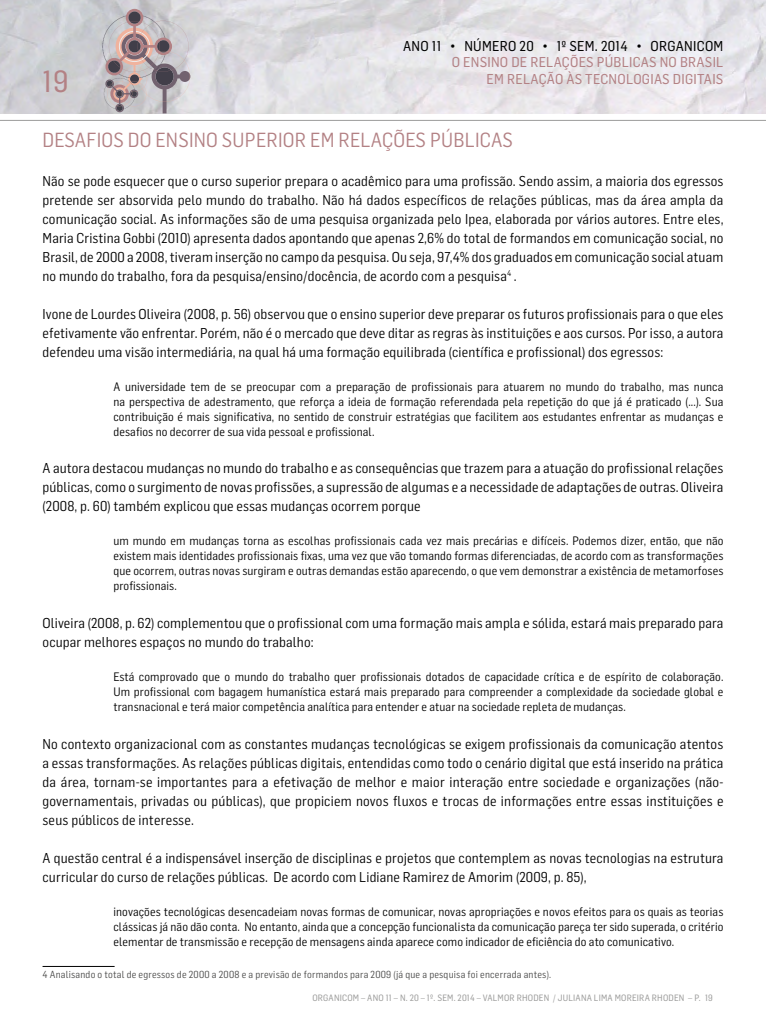
<style>
.page{position:relative;width:766px;height:1021px;background:#fff}
.page>*{position:absolute;margin:0;border:0;box-sizing:border-box;transform-origin:0 0}
.t1{font:30px "Flama Semicondensed Basic";color:#b38184}
.t2{font:20px "Flama Semicondensed";letter-spacing:.01em;color:#b38184}
.t3{font:14px/19px "Flama Semicondensed";letter-spacing:.01em;color:#000;text-align:justify}
.t4{font:14px/16.8px "Flama Semicondensed Basic";letter-spacing:.02em;color:#b38184;text-align:right}
.t5{font:14px "Flama Semicondensed Basic";letter-spacing:.02em;color:#000}
.t6{font:12px/15px "Flama Semicondensed";letter-spacing:.01em;color:#000;text-align:justify}
.t7{font:10px "Flama Semicondensed";letter-spacing:.02em;color:#4a4a49}
.t8{font:9px "Flama Semicondensed Basic";letter-spacing:.02em;color:#9d9d9c}
</style>
<div class="page">
<img style="left:0;top:0;width:765px;height:113px">
<hr style="left:0;top:120px;width:765px;height:1px;background:#9d9d9c">
<svg style="left:102px;top:9px;width:88px;height:104px;background:#b4aaae"></svg>
<hr style="left:43px;top:965px;width:72px;height:1px;background:#000">
<p class="t5" style="left:403px;top:37px;width:321px">ANO 11 • NÚMERO 20 • 1º SEM. 2014 • ORGANICOM</p>
<p class="t4" style="left:451px;top:53px;width:273px">O ENSINO DE RELAÇÕES PÚBLICAS NO BRASIL<br>EM RELAÇÃO ÀS TECNOLOGIAS DIGITAIS</p>
<h1 class="t1" style="left:43px;top:62px;width:27px">19</h1>
<h2 class="t2" style="left:43px;top:127px;width:471px">DESAFIOS DO ENSINO SUPERIOR EM RELAÇÕES PÚBLICAS</h2>
<p class="t3" style="left:43px;top:170px;width:682px">Não se pode esquecer que o curso superior prepara o acadêmico para uma profissão. Sendo assim, a maioria dos egressos pretende ser absorvida pelo mundo do trabalho. Não há dados específicos de relações públicas, mas da área ampla da comunicação social. As informações são de uma pesquisa organizada pelo Ipea, elaborada por vários autores. Entre eles, Maria Cristina Gobbi (2010) apresenta dados apontando que apenas 2,6% do total de formandos em comunicação social, no Brasil, de 2000 a 2008, tiveram inserção no campo da pesquisa. Ou seja, 97,4% dos graduados em comunicação social atuam no mundo do trabalho, fora da pesquisa/ensino/docência, de acordo com a pesquisa<sup>4</sup> .</p>
<p class="t3" style="left:43px;top:303px;width:682px">Ivone de Lourdes Oliveira (2008, p. 56) observou que o ensino superior deve preparar os futuros profissionais para o que eles efetivamente vão enfrentar. Porém, não é o mercado que deve ditar as regras às instituições e aos cursos. Por isso, a autora defendeu uma visão intermediária, na qual há uma formação equilibrada (científica e profissional) dos egressos:</p>
<p class="t6" style="left:113px;top:378px;width:611px">A universidade tem de se preocupar com a preparação de profissionais para atuarem no mundo do trabalho, mas nunca na perspectiva de adestramento, que reforça a ideia de formação referendada pela repetição do que já é praticado (...). Sua contribuição é mais significativa, no sentido de construir estratégias que facilitem aos estudantes enfrentar as mudanças e desafios no decorrer de sua vida pessoal e profissional.</p>
<p class="t3" style="left:43px;top:458px;width:682px">A autora destacou mudanças no mundo do trabalho e as consequências que trazem para a atuação do profissional relações públicas, como o surgimento de novas profissões, a supressão de algumas e a necessidade de adaptações de outras. Oliveira (2008, p. 60) também explicou que essas mudanças ocorrem porque</p>
<p class="t6" style="left:113px;top:533px;width:611px">um mundo em mudanças torna as escolhas profissionais cada vez mais precárias e difíceis. Podemos dizer, então, que não existem mais identidades profissionais fixas, uma vez que vão tomando formas diferenciadas, de acordo com as transformações que ocorrem, outras novas surgiram e outras demandas estão aparecendo, o que vem demonstrar a existência de metamorfoses profissionais.</p>
<p class="t3" style="left:43px;top:613px;width:682px">Oliveira (2008, p. 62) complementou que o profissional com uma formação mais ampla e sólida, estará mais preparado para ocupar melhores espaços no mundo do trabalho:</p>
<p class="t6" style="left:113px;top:668px;width:611px">Está comprovado que o mundo do trabalho quer profissionais dotados de capacidade crítica e de espírito de colaboração.<br>Um profissional com bagagem humanística estará mais preparado para compreender a complexidade da sociedade global e transnacional e terá maior competência analítica para entender e atuar na sociedade repleta de mudanças.</p>
<p class="t3" style="left:43px;top:733px;width:682px">No contexto organizacional com as constantes mudanças tecnológicas se exigem profissionais da comunicação atentos a essas transformações. As relações públicas digitais, entendidas como todo o cenário digital que está inserido na prática da área, tornam-se importantes para a efetivação de melhor e maior interação entre sociedade e organizações (não&shy;governamentais, privadas ou públicas), que propiciem novos fluxos e trocas de informações entre essas instituições e seus públicos de interesse.</p>
<p class="t3" style="left:43px;top:847px;width:682px">A questão central é a indispensável inserção de disciplinas e projetos que contemplem as novas tecnologias na estrutura curricular do curso de relações públicas. De acordo com Lidiane Ramirez de Amorim (2009, p. 85),</p>
<p class="t6" style="left:113px;top:903px;width:611px">inovações tecnológicas desencadeiam novas formas de comunicar, novas apropriações e novos efeitos para os quais as teorias clássicas já não dão conta. No entanto, ainda que a concepção funcionalista da comunicação pareça ter sido superada, o critério elementar de transmissão e recepção de mensagens ainda aparece como indicador de eficiência do ato comunicativo.</p>
<p class="t7" style="left:43px;top:968px;width:510px">4 Analisando o total de egressos de 2000 a 2008 e a previsão de formandos para 2009 (já que a pesquisa foi encerrada antes).</p>
<p class="t8" style="left:312px;top:992px;width:402px">ORGANICOM – ANO 11 – N. 20 – 1º. SEM. 2014 – VALMOR RHODEN / JULIANA LIMA MOREIRA RHODEN – P. 19</p>
</div>
